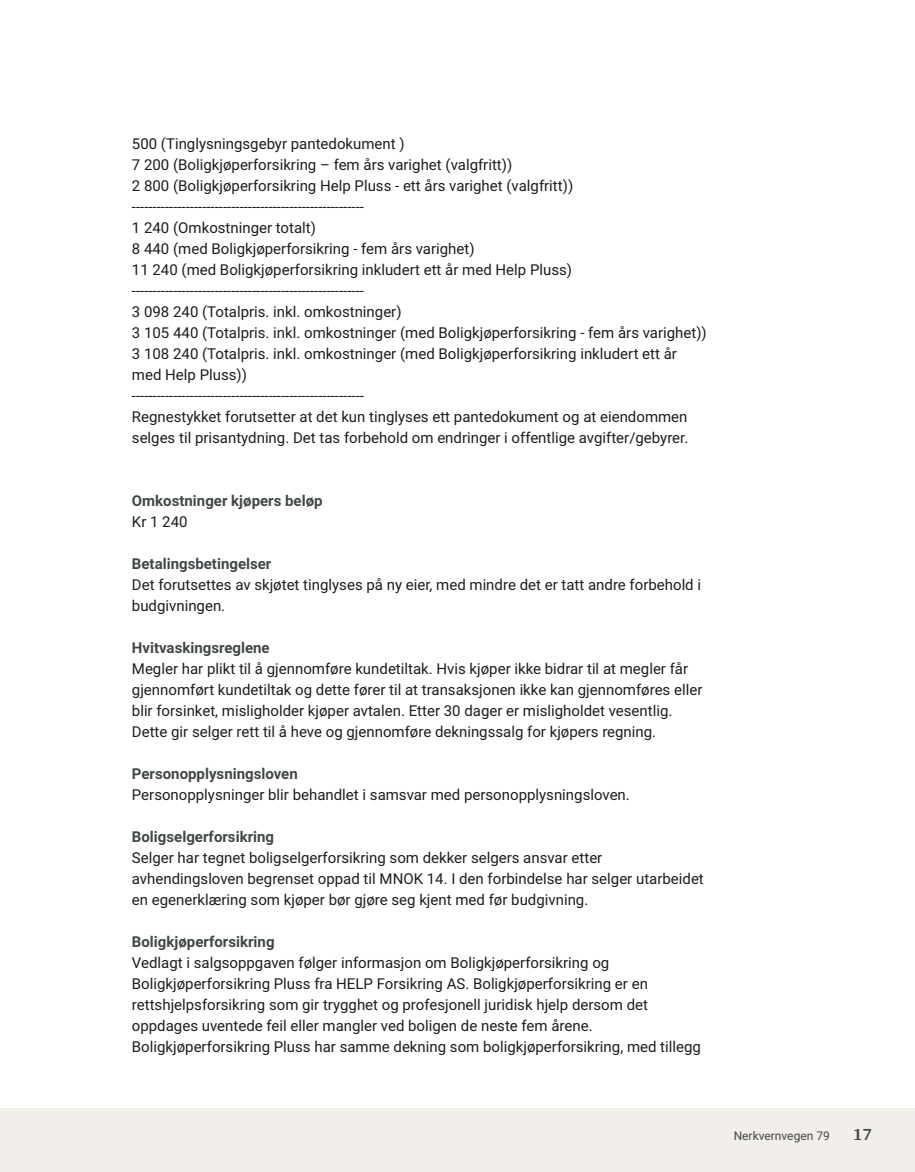
<style>
.page{position:relative;width:915px;height:1172px;background:#fff}
.page>*{position:absolute;margin:0;border:0;box-sizing:border-box;transform-origin:0 0}
.t1{font:700 18px "Arya";color:#414749}
.t2{font:15px/21px "Roboto Vitec";color:#1d1d1b}
.t3{font:700 15px "Roboto Vitec";color:#414749}
.t4{font:12px "Roboto Vitec";color:#414749}
</style>
<div class="page">
<div style="left:0;top:1108px;width:914px;height:64px;background:#f2eeea"></div>
<p class="t2" style="left:132px;top:132px;width:576px">500 (Tinglysningsgebyr pantedokument )<br>7 200 (Boligkjøperforsikring – fem års varighet (valgfritt))<br>2 800 (Boligkjøperforsikring Help Pluss ‑ ett års varighet (valgfritt)) ‑‑‑‑‑‑‑‑‑‑‑‑‑‑‑‑‑‑‑‑‑‑‑‑‑‑‑‑‑‑‑‑‑‑‑‑‑‑‑‑‑‑‑‑‑‑‑‑‑-------<br>1 240 (Omkostninger totalt)<br>8 440 (med Boligkjøperforsikring ‑ fem års varighet)<br>11 240 (med Boligkjøperforsikring inkludert ett år med Help Pluss) ‑‑‑‑‑‑‑‑‑‑‑‑‑‑‑‑‑‑‑‑‑‑‑‑‑‑‑‑‑‑‑‑‑‑‑‑‑‑‑‑‑‑‑‑‑‑‑‑‑-------<br>3 098 240 (Totalpris. inkl. omkostninger)<br>3 105 440 (Totalpris. inkl. omkostninger (med Boligkjøperforsikring ‑ fem års varighet))<br>3 108 240 (Totalpris. inkl. omkostninger (med Boligkjøperforsikring inkludert ett år med Help Pluss))<br>‑‑‑‑‑‑‑‑‑‑‑‑‑‑‑‑‑‑‑‑‑‑‑‑‑‑‑‑‑‑‑‑‑‑‑‑‑‑‑‑‑‑‑‑‑‑‑‑‑-------<br>Regnestykket forutsetter at det kun tinglyses ett pantedokument og at eiendommen selges til prisantydning. Det tas forbehold om endringer i offentlige avgifter/gebyrer.</p>
<p class="t3" style="left:132px;top:490px;width:192px">Omkostninger kjøpers beløp</p>
<p class="t2" style="left:132px;top:510px;width:57px">Kr 1 240</p>
<p class="t3" style="left:132px;top:553px;width:141px">Betalingsbetingelser</p>
<p class="t2" style="left:132px;top:573px;width:570px">Det forutsettes av skjøtet tinglyses på ny eier, med mindre det er tatt andre forbehold i budgivningen.</p>
<p class="t3" style="left:132px;top:637px;width:139px">Hvitvaskingsreglene</p>
<p class="t2" style="left:132px;top:657px;width:571px">Megler har plikt til å gjennomføre kundetiltak. Hvis kjøper ikke bidrar til at megler får gjennomført kundetiltak og dette fører til at transaksjonen ikke kan gjennomføres eller blir forsinket, misligholder kjøper avtalen. Etter 30 dager er misligholdet vesentlig.<br>Dette gir selger rett til å heve og gjennomføre dekningssalg for kjøpers regning.</p>
<p class="t3" style="left:132px;top:763px;width:167px">Personopplysningsloven</p>
<p class="t2" style="left:132px;top:783px;width:499px">Personopplysninger blir behandlet i samsvar med personopplysningsloven.</p>
<p class="t3" style="left:132px;top:826px;width:144px">Boligselgerforsikring</p>
<p class="t2" style="left:132px;top:846px;width:573px">Selger har tegnet boligselgerforsikring som dekker selgers ansvar etter avhendingsloven begrenset oppad til MNOK 14. I den forbindelse har selger utarbeidet en egenerklæring som kjøper bør gjøre seg kjent med før budgivning.</p>
<p class="t3" style="left:132px;top:931px;width:144px">Boligkjøperforsikring</p>
<p class="t2" style="left:132px;top:951px;width:570px">Vedlagt i salgsoppgaven følger informasjon om Boligkjøperforsikring og Boligkjøperforsikring Pluss fra HELP Forsikring AS. Boligkjøperforsikring er en rettshjelpsforsikring som gir trygghet og profesjonell juridisk hjelp dersom det oppdages uventede feil eller mangler ved boligen de neste fem årene.<br>Boligkjøperforsikring Pluss har samme dekning som boligkjøperforsikring, med tillegg</p>
<p class="t4" style="left:733px;top:1127px;width:98px">Nerkvernvegen 79</p>
<p class="t1" style="left:852px;top:1123px;width:21px">17</p>
</div>
